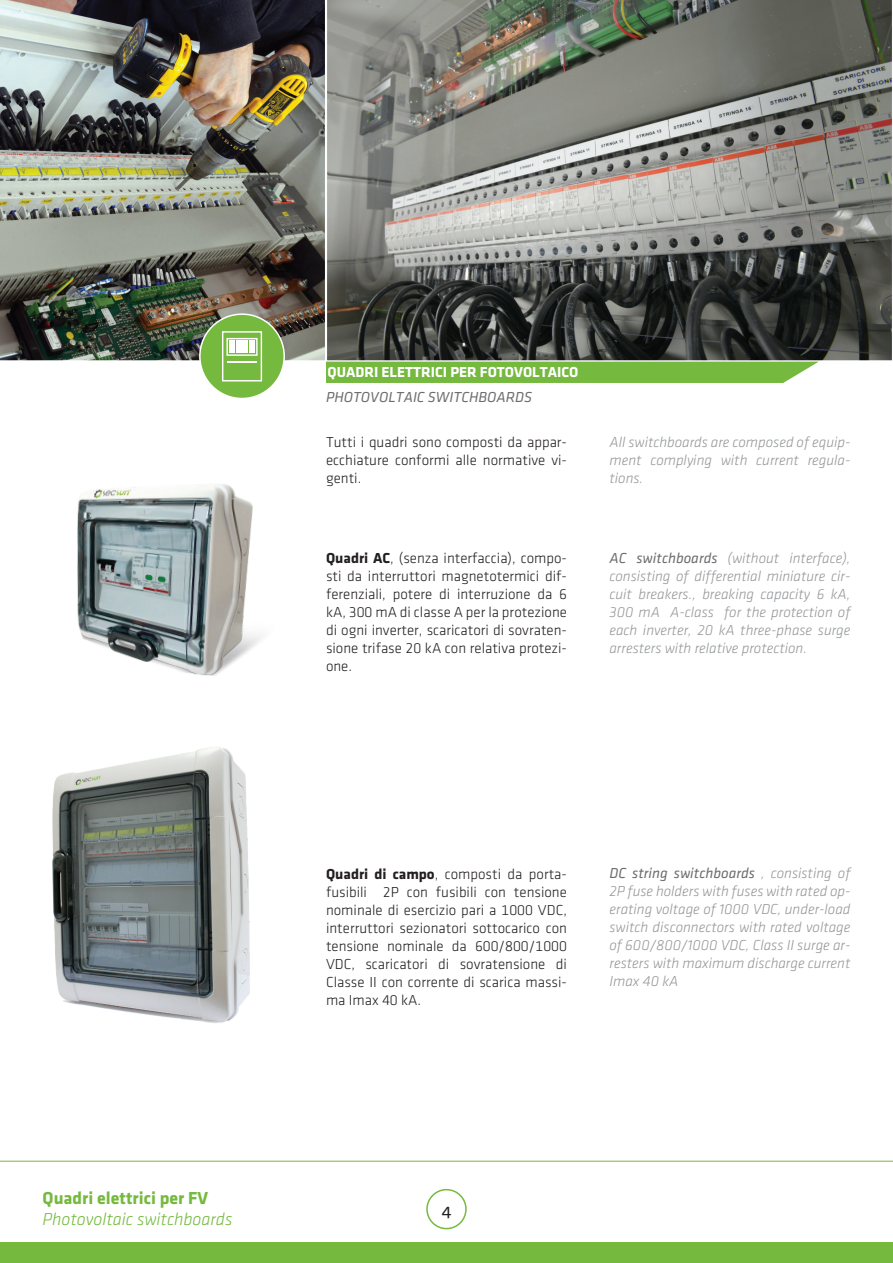
<style>
.page{position:relative;width:893px;height:1263px;background:#fff}
.page>*{position:absolute;margin:0;border:0;box-sizing:border-box;transform-origin:0 0}
.t1{font:italic 300 18px "Klavika";color:#75b93f}
.t2{font:700 18px "Klavika";color:#75b93f}
.t3{font:18px "Klavika Regular OSF";color:#231f20}
.t4{font:15px/18px "Klavika Light TF";color:#231f20;text-align:justify}
.t5{font:italic 300 15px/18px "Klavika";color:#939598;text-align:justify}
.t6{font:700 15px "Klavika";color:#fff}
.t7{font:italic 15px "Klavika";color:#6c6d70}
.s1{font-family:"Klavika";font-weight:700}
.s2{font-weight:400;color:#6c6d70}
</style>
<div class="page">
<hr style="left:0;top:1161px;width:893px;height:1px;background:#75b93f">
<div style="left:426px;top:1189px;width:41px;height:40px;border:2px solid #75b93f;border-radius:50%"></div>
<div style="left:0;top:1242px;width:893px;height:21px;background:#75b93f"></div>
<img style="left:0;top:0;width:325px;height:361px">
<svg style="left:326px;top:361px;width:493px;height:22px;background:#7dbd4b"></svg>
<svg style="left:327px;top:0;width:565px;height:361px;background:#757671"></svg>
<div style="left:200px;top:314px;width:84px;height:84px;background:#75b93f;border-radius:50%"></div>
<div style="left:199px;top:313px;width:86px;height:86px;border:2px solid #fff;border-radius:50%"></div>
<div style="left:222px;top:331px;width:40px;height:50px;border:1px solid #fff"></div>
<div style="left:226px;top:338px;width:32px;height:18px;border:1px solid #fff"></div>
<hr style="left:227px;top:361px;width:30px;height:2px;background:#fff">
<div style="left:249px;top:341px;width:5px;height:12px;background:#fff"></div>
<div style="left:243px;top:341px;width:5px;height:12px;background:#fff"></div>
<div style="left:236px;top:341px;width:5px;height:12px;background:#fff"></div>
<div style="left:230px;top:341px;width:5px;height:12px;background:#fff"></div>
<img style="left:77px;top:484px;width:184px;height:192px">
<img style="left:52px;top:746px;width:198px;height:277px">
<p class="t2" style="left:43px;top:1188px;width:167px">Quadri elettrici per FV</p>
<p class="t1" style="left:43px;top:1210px;width:191px">Photovoltaic switchboards</p>
<p class="t6" style="left:327px;top:364px;width:253px">QUADRI ELETTRICI PER FOTOVOLTAICO</p>
<p class="t7" style="left:326px;top:389px;width:208px">PHOTOVOLTAIC SWITCHBOARDS</p>
<p class="t4" style="left:326px;top:433px;width:243px">Tutti i quadri sono composti da appar&shy;ecchiature conformi alle normative vi&shy;genti.</p>
<p class="t5" style="left:609px;top:433px;width:242px">All switchboards are composed of equip&shy;ment complying with current regula&shy;tions.</p>
<p class="t4" style="left:326px;top:549px;width:242px"><span class="s1">Quadri AC</span>, (senza interfaccia), compo&shy;sti da interruttori magnetotermici dif&shy;ferenziali, potere di interruzione da 6 kA, 300 mA di classe A per la protezione di ogni inverter, scaricatori di sovraten&shy;sione trifase 20 kA con relativa protezi&shy;one.</p>
<p class="t5" style="left:609px;top:549px;width:242px"><span class="s2">AC switchboards</span> (without interface), consisting of differential miniature cir&shy;cuit breakers., breaking capacity 6 kA, 300 mA A-class for the protection of each inverter, 20 kA three-phase surge arresters with relative protection.</p>
<p class="t4" style="left:326px;top:865px;width:242px"><span class="s1">Quadri di campo</span>, composti da porta&shy;fusibili 2P con fusibili con tensione nominale di esercizio pari a 1000 VDC, interruttori sezionatori sottocarico con tensione nominale da 600/800/1000<br>VDC, scaricatori di sovratensione di Classe II con corrente di scarica massi&shy;ma Imax 40 kA.</p>
<p class="t5" style="left:609px;top:864px;width:242px"><span class="s2">DC string switchboards</span> , consisting of 2P fuse holders with fuses with rated op&shy;erating voltage of 1000 VDC, under-load switch disconnectors with rated voltage of 600/800/1000 VDC, Class II surge ar&shy;resters with maximum discharge current Imax 40 kA</p>
<p class="t3" style="left:441px;top:1201px;width:12px">4</p>
</div>
